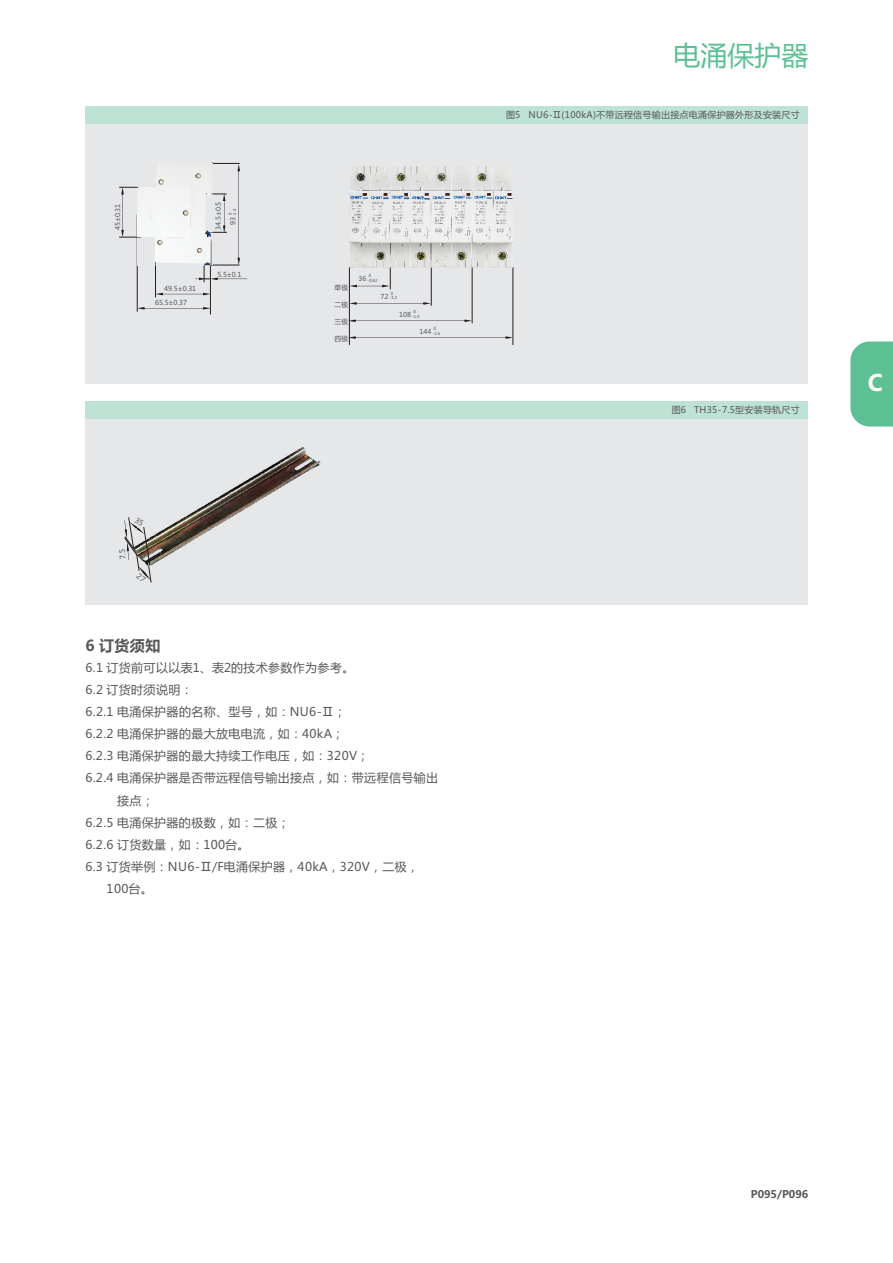
<style>
.page{position:relative;width:893px;height:1263px;background:#fff}
.page>*{position:absolute;margin:0;border:0;box-sizing:border-box;transform-origin:0 0}
.t1{font:27px "Microsoft Ya Hei";color:#5dc094}
.t2{font:700 22.5px "Microsoft Ya Hei";color:#fff}
.t3{font:700 15px "Microsoft Ya Hei";color:#57585a}
.t4{font:12px "Microsoft Ya Hei";letter-spacing:.03em;color:#57585a}
.t5{font:700 10.5px "Microsoft Ya Hei";color:#57585a}
.t6{font:9px "Microsoft Ya Hei";letter-spacing:.03em;color:#57585a}
.t7{font:6.75px/13.8px "Microsoft Ya Hei";color:#57585a}
.t8{font:4.05px/4.5px "Microsoft Ya Hei";color:#57585a}
</style>
<div class="page">
<div style="left:85px;top:123px;width:723px;height:261px;background:#e6e7e9"></div>
<svg style="left:119px;top:187px;width:19px;height:51px"></svg>
<svg style="left:206px;top:163px;width:34px;height:103px"></svg>
<svg style="left:156px;top:293px;width:54px;height:2px"></svg>
<hr style="left:155px;top:253px;width:1px;height:44px;background:#231f20">
<svg style="left:138px;top:307px;width:72px;height:3px"></svg>
<hr style="left:137px;top:215px;width:1px;height:97px;background:#231f20">
<svg style="left:195px;top:278px;width:52px;height:2px"></svg>
<hr style="left:210px;top:239px;width:1px;height:75px;background:#231f20">
<hr style="left:204px;top:234px;width:1px;height:48px;background:#231f20">
<img style="left:138px;top:162px;width:74px;height:103px">
<hr style="left:349px;top:267px;width:1px;height:78px;background:#231f20">
<hr style="left:513px;top:267px;width:1px;height:78px;background:#231f20">
<hr style="left:472px;top:267px;width:1px;height:56px;background:#231f20">
<hr style="left:431px;top:266px;width:1px;height:40px;background:#231f20">
<svg style="left:348px;top:336px;width:165px;height:3px"></svg>
<svg style="left:348px;top:319px;width:124px;height:3px"></svg>
<svg style="left:349px;top:302px;width:82px;height:3px"></svg>
<svg style="left:349px;top:267px;width:42px;height:22px"></svg>
<img style="left:349px;top:166px;width:164px;height:101px">
<div style="left:85px;top:106px;width:723px;height:17px;background:#bee2d3"></div>
<div style="left:85px;top:418px;width:723px;height:187px;background:#e6e7e9"></div>
<img style="left:152px;top:447px;width:169px;height:118px">
<div style="left:85px;top:401px;width:723px;height:17px;background:#bee2d3"></div>
<svg style="left:850px;top:341px;width:43px;height:85px;background:#66c39a"></svg>
<svg style="left:124px;top:517px;width:28px;height:66px"></svg>
<p class="t7" style="left:111px;top:230px;width:28px;rotate:-90deg">45±0.31</p>
<p class="t7" style="left:155px;top:282px;width:43px;text-indent:9px">49.5±0.31<br>65.5±0.37</p>
<p class="t7" style="left:212px;top:230px;width:30px;rotate:-90deg">34.5±0.5</p>
<p class="t8" style="left:228px;top:216px;width:9px;rotate:-90deg">0 -1.4</p>
<p class="t7" style="left:227px;top:225px;width:9px;rotate:-90deg">93</p>
<p class="t7" style="left:217px;top:268px;width:26px">5.5±0.1</p>
<p class="t7" style="left:335px;top:281px;width:15px">单极</p>
<p class="t7" style="left:335px;top:298px;width:15px">二极</p>
<p class="t7" style="left:335px;top:315px;width:15px">三极</p>
<p class="t7" style="left:335px;top:332px;width:15px">四极</p>
<p class="t7" style="left:358px;top:273px;width:9px">36</p>
<p class="t8" style="left:368px;top:274px;width:11px">0 -0.62</p>
<p class="t7" style="left:380px;top:290px;width:9px">72</p>
<p class="t8" style="left:390px;top:292px;width:9px">0 -1.2</p>
<p class="t7" style="left:399px;top:309px;width:13px">108</p>
<p class="t8" style="left:412px;top:310px;width:9px">0 -1.4</p>
<p class="t7" style="left:420px;top:325px;width:13px">144</p>
<p class="t8" style="left:433px;top:327px;width:9px">0 -1.6</p>
<p class="t1" style="left:673px;top:43px;width:137px">电涌保护器</p>
<p class="t6" style="left:506px;top:110px;width:295px">图5 NU6-Ⅱ(100kA)不带远程信号输出接点电涌保护器外形及安装尺寸</p>
<p class="t6" style="left:672px;top:405px;width:130px">图6 TH35-7.5型安装导轨尺寸</p>
<p class="t2" style="left:868px;top:373px;width:17px">C</p>
<p class="t3" style="left:85px;top:639px;width:77px">6 订货须知</p>
<p class="t4" style="left:85px;top:662px;width:270px">6.1 订货前可以以表1、表2的技术参数作为参考。</p>
<p class="t4" style="left:85px;top:684px;width:109px">6.2 订货时须说明：</p>
<p class="t4" style="left:85px;top:706px;width:262px">6.2.1 电涌保护器的名称、型号，如：NU6-Ⅱ；</p>
<p class="t4" style="left:85px;top:728px;width:260px">6.2.2 电涌保护器的最大放电电流，如：40kA；</p>
<p class="t4" style="left:85px;top:750px;width:285px">6.2.3 电涌保护器的最大持续工作电压，如：320V；</p>
<p class="t4" style="left:85px;top:773px;width:354px">6.2.4 电涌保护器是否带远程信号输出接点，如：带远程信号输出</p>
<p class="t4" style="left:117px;top:795px;width:38px">接点；</p>
<p class="t4" style="left:85px;top:817px;width:206px">6.2.5 电涌保护器的极数，如：二极；</p>
<p class="t4" style="left:85px;top:839px;width:166px">6.2.6 订货数量，如：100台。</p>
<p class="t4" style="left:85px;top:861px;width:335px">6.3 订货举例：NU6-Ⅱ/F电涌保护器，40kA，320V，二极，</p>
<p class="t4" style="left:107px;top:883px;width:48px">100台。</p>
<p class="t5" style="left:751px;top:1189px;width:59px">P095/P096</p>
</div>
